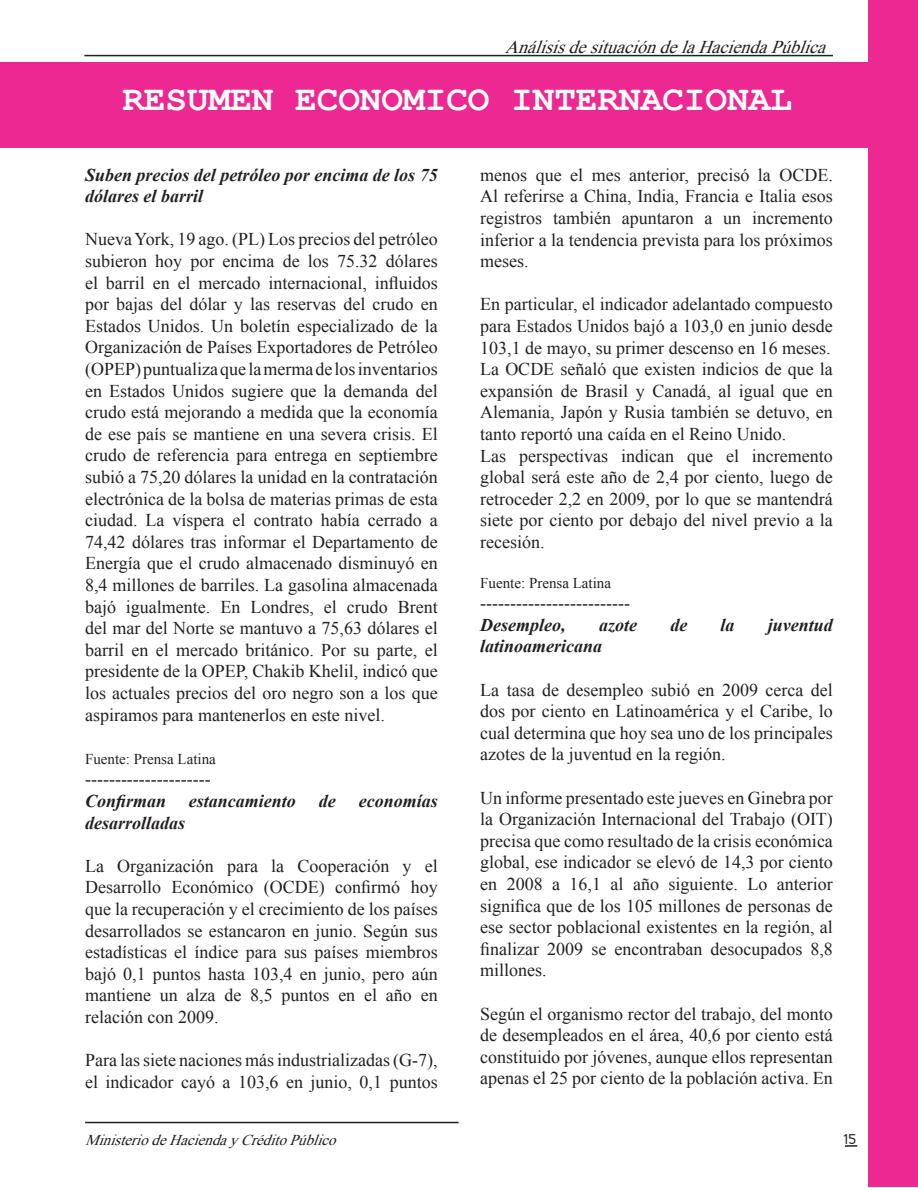
<style>
.page{position:relative;width:918px;height:1188px;background:#fff}
.page>*{position:absolute;margin:0;border:0;box-sizing:border-box;transform-origin:0 0}
.t1{font:700 36px "Courier New";color:#fff}
.t2{font:18px/21.6px "Times New Roman";color:#231f20;text-align:justify}
.t3{font:italic 700 18px/21.6px "Times New Roman";color:#231f20}
.t4{font:italic 18px "Times New Roman";color:#231f20}
.t5{font:18px "Tunga";color:#231f20}
.t6{font:15px "Times New Roman";color:#231f20}
.t7{font:italic 15px "Times New Roman";color:#231f20}
</style>
<div class="page">
<hr style="left:84px;top:55px;width:749px;height:1px;background:#231f20">
<div style="left:869px;top:0;width:49px;height:1186px;background:#ed2893"></div>
<hr style="left:85px;top:1122px;width:374px;height:1px;background:#231f20">
<svg style="left:845px;top:1145px;width:12px;height:2px"></svg>
<div style="left:0;top:62px;width:870px;height:86px;background:#ed2893"></div>
<p class="t4" style="left:505px;top:35px;width:330px">AnálisisdesituacióndelaHaciendaPública</p>
<p class="t1" style="left:122px;top:77px;width:671px">RESUMEN ECONOMICO INTERNACIONAL</p>
<p class="t3" style="left:85px;top:163px;width:354px">Suben precios del petróleo por encima de los 75 dólares el barril</p>
<p class="t2" style="left:85px;top:228px;width:354px">Nueva York, 19 ago. (PL) Los precios del petróleo subieron hoy por encima de los 75.32 dólares el barril en el mercado internacional, influidos por bajas del dólar y las reservas del crudo en Estados Unidos. Un boletín especializado de la Organización de Países Exportadores de Petróleo (OPEP) puntualiza que la merma de los inventarios en Estados Unidos sugiere que la demanda del crudo está mejorando a medida que la economía de ese país se mantiene en una severa crisis. El crudo de referencia para entrega en septiembre subió a 75,20 dólares la unidad en la contratación electrónica de la bolsa de materias primas de esta ciudad. La víspera el contrato había cerrado a 74,42 dólares tras informar el Departamento de Energía que el crudo almacenado disminuyó en 8,4 millones de barriles. La gasolina almacenada bajó igualmente. En Londres, el crudo Brent del mar del Norte se mantuvo a 75,63 dólares el barril en el mercado británico. Por su parte, el presidente de la OPEP, Chakib Khelil, indicó que los actuales precios del oro negro son a los que aspiramos para mantenerlos en este nivel.</p>
<p class="t6" style="left:85px;top:749px;width:132px">Fuente: Prensa Latina</p>
<p class="t2" style="left:85px;top:768px;width:127px">---------------------</p>
<p class="t3" style="left:85px;top:790px;width:83px">Confirman</p>
<p class="t3" style="left:189px;top:790px;width:108px">estancamiento</p>
<p class="t3" style="left:319px;top:790px;width:18px">de</p>
<p class="t3" style="left:359px;top:790px;width:81px">economías</p>
<p class="t3" style="left:85px;top:811px;width:102px">desarrolladas</p>
<p class="t2" style="left:85px;top:855px;width:354px">La Organización para la Cooperación y el Desarrollo Económico (OCDE) confirmó hoy que la recuperación y el crecimiento de los países desarrollados se estancaron en junio. Según sus estadísticas el índice para sus países miembros bajó 0,1 puntos hasta 103,4 en junio, pero aún mantiene un alza de 8,5 puntos en el año en relación con 2009.</p>
<p class="t2" style="left:85px;top:1049px;width:354px">Para las siete naciones más industrializadas (G-7), el indicador cayó a 103,6 en junio, 0,1 puntos</p>
<p class="t2" style="left:480px;top:164px;width:354px">menos que el mes anterior, precisó la OCDE.<br>Al referirse a China, India, Francia e Italia esos registros también apuntaron a un incremento inferior a la tendencia prevista para los próximos meses.</p>
<p class="t2" style="left:480px;top:293px;width:354px">En particular, el indicador adelantado compuesto para Estados Unidos bajó a 103,0 en junio desde 103,1 de mayo, su primer descenso en 16 meses.</p>
<p class="t2" style="left:480px;top:358px;width:354px">La OCDE señaló que existen indicios de que la expansión de Brasil y Canadá, al igual que en Alemania, Japón y Rusia también se detuvo, en tanto reportó una caída en el Reino Unido.</p>
<p class="t2" style="left:480px;top:445px;width:354px">Las perspectivas indican que el incremento global será este año de 2,4 por ciento, luego de retroceder 2,2 en 2009, por lo que se mantendrá siete por ciento por debajo del nivel previo a la recesión.</p>
<p class="t6" style="left:480px;top:573px;width:132px">Fuente: Prensa Latina</p>
<p class="t2" style="left:480px;top:592px;width:151px">-------------------------</p>
<p class="t3" style="left:480px;top:614px;width:87px">Desempleo,</p>
<p class="t3" style="left:599px;top:614px;width:39px">azote</p>
<p class="t3" style="left:670px;top:614px;width:18px">de</p>
<p class="t3" style="left:721px;top:614px;width:16px">la</p>
<p class="t3" style="left:768px;top:614px;width:67px">juventud</p>
<p class="t3" style="left:480px;top:635px;width:124px">latinoamericana</p>
<p class="t2" style="left:480px;top:679px;width:354px">La tasa de desempleo subió en 2009 cerca del dos por ciento en Latinoamérica y el Caribe, lo cual determina que hoy sea uno de los principales azotes de la juventud en la región.</p>
<p class="t2" style="left:480px;top:787px;width:354px">Un informe presentado este jueves en Ginebra por la Organización Internacional del Trabajo (OIT) precisa que como resultado de la crisis económica global, ese indicador se elevó de 14,3 por ciento en 2008 a 16,1 al año siguiente. Lo anterior significa que de los 105 millones de personas de ese sector poblacional existentes en la región, al finalizar 2009 se encontraban desocupados 8,8 millones.</p>
<p class="t2" style="left:480px;top:1003px;width:354px">Según el organismo rector del trabajo, del monto de desempleados en el área, 40,6 por ciento está constituido por jóvenes, aunque ellos representan apenas el 25 por ciento de la población activa. En</p>
<p class="t7" style="left:85px;top:1130px;width:259px">MinisteriodeHaciendayCréditoPúblico</p>
<p class="t5" style="left:843px;top:1128px;width:14px">15</p>
</div>
